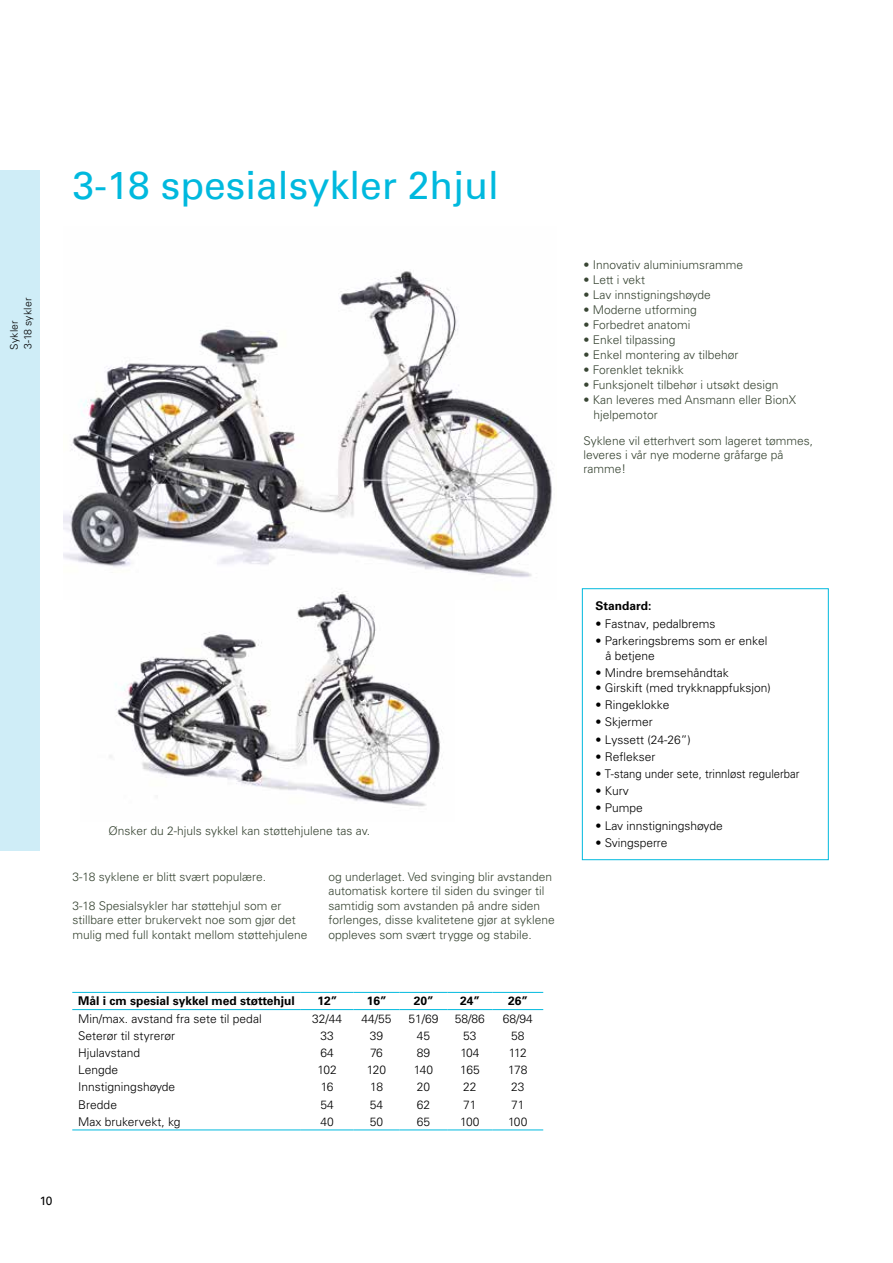
<style>
.page{position:relative;width:893px;height:1263px;background:#fff}
.page>*{position:absolute;margin:0;border:0;box-sizing:border-box;transform-origin:0 0}
.t1{font:39px "Univers LT Std";color:#00b9de}
.t2{font:300 12px/14.4px "Univers LT Std";color:#384533}
.t3{font:300 12px/15px "Univers LT Std";color:#000}
.t4{font:700 12px "Univers LT Std";color:#000}
.t5{font:12px "Univers LT Std";color:#000}
.t6{font:300 10.5px/13.5px "Univers LT Std";letter-spacing:.015em;color:#000}
</style>
<div class="page">
<div style="left:0;top:171px;width:40px;height:680px;background:#cfedf7"></div>
<img style="left:63px;top:271px;width:489px;height:307px">
<img style="left:109px;top:591px;width:334px;height:216px">
<hr style="left:72px;top:992px;width:229px;height:1px;background:#00b9de">
<hr style="left:301px;top:992px;width:53px;height:1px;background:#00b9de">
<hr style="left:354px;top:992px;width:45px;height:1px;background:#00b9de">
<hr style="left:399px;top:992px;width:49px;height:1px;background:#00b9de">
<hr style="left:448px;top:992px;width:44px;height:1px;background:#00b9de">
<hr style="left:492px;top:992px;width:51px;height:1px;background:#00b9de">
<hr style="left:72px;top:1009px;width:229px;height:1px;background:#00b9de">
<hr style="left:301px;top:1009px;width:53px;height:1px;background:#00b9de">
<hr style="left:354px;top:1009px;width:45px;height:1px;background:#00b9de">
<hr style="left:399px;top:1009px;width:49px;height:1px;background:#00b9de">
<hr style="left:448px;top:1009px;width:44px;height:1px;background:#00b9de">
<hr style="left:492px;top:1009px;width:51px;height:1px;background:#00b9de">
<hr style="left:72px;top:1129px;width:229px;height:1px;background:#00b9de">
<hr style="left:301px;top:1129px;width:53px;height:1px;background:#00b9de">
<hr style="left:354px;top:1129px;width:45px;height:1px;background:#00b9de">
<hr style="left:399px;top:1129px;width:49px;height:1px;background:#00b9de">
<hr style="left:448px;top:1129px;width:44px;height:1px;background:#00b9de">
<hr style="left:492px;top:1129px;width:51px;height:1px;background:#00b9de">
<div style="left:582px;top:588px;width:246px;height:272px;border:1px solid #00b9de"></div>
<p class="t6" style="left:7px;top:350px;width:53px;rotate:-90deg">Sykler<br>3-18 sykler</p>
<h1 class="t1" style="left:73px;top:162px;width:428px">3-18 spesialsykler 2hjul</h1>
<p class="t2" style="left:584px;top:257px;width:161px">• Innovativ aluminiumsramme</p>
<p class="t2" style="left:584px;top:272px;width:63px">• Lett i vekt</p>
<p class="t2" style="left:584px;top:287px;width:129px">• Lav innstigningshøyde</p>
<p class="t2" style="left:584px;top:302px;width:115px">• Moderne utforming</p>
<p class="t2" style="left:584px;top:317px;width:108px">• Forbedret anatomi</p>
<p class="t2" style="left:584px;top:332px;width:93px">• Enkel tilpassing</p>
<p class="t2" style="left:584px;top:347px;width:156px">• Enkel montering av tilbehør</p>
<p class="t2" style="left:584px;top:362px;width:102px">• Forenklet teknikk</p>
<p class="t2" style="left:584px;top:377px;width:196px">• Funksjonelt tilbehør i utsøkt design</p>
<p class="t2" style="left:594px;top:392px;width:204px;line-height:15px;text-indent:-10px">• Kan leveres med Ansmann eller BionX hjelpemotor</p>
<p class="t2" style="left:584px;top:433px;width:231px">Syklene vil etterhvert som lageret tømmes, leveres i vår nye moderne gråfarge på ramme!</p>
<p class="t2" style="left:109px;top:824px;width:263px">Ønsker du 2-hjuls sykkel kan støttehjulene tas av.</p>
<p class="t2" style="left:73px;top:869px;width:195px">3-18 syklene er blitt svært populære.</p>
<p class="t2" style="left:73px;top:898px;width:236px">3-18 Spesialsykler har støttehjul som er stillbare etter brukervekt noe som gjør det mulig med full kontakt mellom støttehjulene</p>
<p class="t2" style="left:329px;top:869px;width:228px">og underlaget. Ved svinging blir avstanden automatisk kortere til siden du svinger til samtidig som avstanden på andre siden forlenges, disse kvalitetene gjør at syklene oppleves som svært trygge og stabile.</p>
<p class="t4" style="left:78px;top:994px;width:218px">Mål i cm spesial sykkel med støttehjul</p>
<p class="t4" style="left:317px;top:994px;width:22px">12”</p>
<p class="t4" style="left:367px;top:994px;width:22px">16”</p>
<p class="t4" style="left:414px;top:994px;width:22px">20”</p>
<p class="t4" style="left:460px;top:994px;width:22px">24”</p>
<p class="t4" style="left:508px;top:994px;width:22px">26”</p>
<p class="t3" style="left:78px;top:1011px;width:185px">Min/max. avstand fra sete til pedal</p>
<p class="t3" style="left:312px;top:1011px;width:32px">32/44</p>
<p class="t3" style="left:361px;top:1011px;width:32px">44/55</p>
<p class="t3" style="left:409px;top:1011px;width:32px">51/69</p>
<p class="t3" style="left:455px;top:1011px;width:32px">58/86</p>
<p class="t3" style="left:503px;top:1011px;width:32px">68/94</p>
<p class="t3" style="left:78px;top:1028px;width:98px">Seterør til styrerør</p>
<p class="t3" style="left:321px;top:1028px;width:15px">33</p>
<p class="t3" style="left:370px;top:1028px;width:15px">39</p>
<p class="t3" style="left:417px;top:1028px;width:15px">45</p>
<p class="t3" style="left:463px;top:1028px;width:15px">53</p>
<p class="t3" style="left:511px;top:1028px;width:15px">58</p>
<p class="t3" style="left:78px;top:1045px;width:64px">Hjulavstand</p>
<p class="t3" style="left:321px;top:1045px;width:15px">64</p>
<p class="t3" style="left:370px;top:1045px;width:14px">76</p>
<p class="t3" style="left:417px;top:1045px;width:15px">89</p>
<p class="t3" style="left:460px;top:1045px;width:21px">104</p>
<p class="t3" style="left:509px;top:1045px;width:20px">112</p>
<p class="t3" style="left:78px;top:1062px;width:41px">Lengde</p>
<p class="t3" style="left:318px;top:1062px;width:21px">102</p>
<p class="t3" style="left:367px;top:1062px;width:21px">120</p>
<p class="t3" style="left:414px;top:1062px;width:21px">140</p>
<p class="t3" style="left:460px;top:1062px;width:21px">165</p>
<p class="t3" style="left:508px;top:1062px;width:21px">178</p>
<p class="t3" style="left:78px;top:1079px;width:98px">Innstigningshøyde</p>
<p class="t3" style="left:321px;top:1079px;width:14px">16</p>
<p class="t3" style="left:370px;top:1079px;width:14px">18</p>
<p class="t3" style="left:417px;top:1079px;width:15px">20</p>
<p class="t3" style="left:463px;top:1079px;width:15px">22</p>
<p class="t3" style="left:511px;top:1079px;width:15px">23</p>
<p class="t3" style="left:78px;top:1097px;width:40px">Bredde</p>
<p class="t3" style="left:321px;top:1097px;width:15px">54</p>
<p class="t3" style="left:370px;top:1097px;width:15px">54</p>
<p class="t3" style="left:417px;top:1097px;width:15px">62</p>
<p class="t3" style="left:463px;top:1097px;width:15px">71</p>
<p class="t3" style="left:511px;top:1097px;width:15px">71</p>
<p class="t3" style="left:78px;top:1114px;width:104px">Max brukervekt, kg</p>
<p class="t3" style="left:321px;top:1114px;width:15px">40</p>
<p class="t3" style="left:370px;top:1114px;width:15px">50</p>
<p class="t3" style="left:417px;top:1114px;width:15px">65</p>
<p class="t3" style="left:460px;top:1114px;width:21px">100</p>
<p class="t3" style="left:508px;top:1114px;width:21px">100</p>
<p class="t5" style="left:40px;top:1193px;width:14px">10</p>
<p class="t4" style="left:595px;top:599px;width:58px">Standard:</p>
<p class="t3" style="left:595px;top:616px;width:122px">• Fastnav, pedalbrems</p>
<p class="t3" style="left:605px;top:633px;width:164px;text-indent:-10px">• Parkeringsbrems som er enkel å betjene</p>
<p class="t3" style="left:595px;top:665px;width:135px">• Mindre bremsehåndtak</p>
<p class="t3" style="left:595px;top:680px;width:177px">• Girskift (med trykknappfuksjon)</p>
<p class="t3" style="left:595px;top:697px;width:76px">• Ringeklokke</p>
<p class="t3" style="left:595px;top:715px;width:59px">• Skjermer</p>
<p class="t3" style="left:595px;top:732px;width:97px">• Lyssett (24-26”)</p>
<p class="t3" style="left:595px;top:749px;width:62px">• Reflekser</p>
<p class="t3" style="left:595px;top:766px;width:206px">• T-stang under sete, trinnløst regulerbar</p>
<p class="t3" style="left:595px;top:783px;width:35px">• Kurv</p>
<p class="t3" style="left:595px;top:800px;width:49px">• Pumpe</p>
<p class="t3" style="left:595px;top:818px;width:129px">• Lav innstigningshøyde</p>
<p class="t3" style="left:595px;top:835px;width:74px">• Svingsperre</p>
</div>
